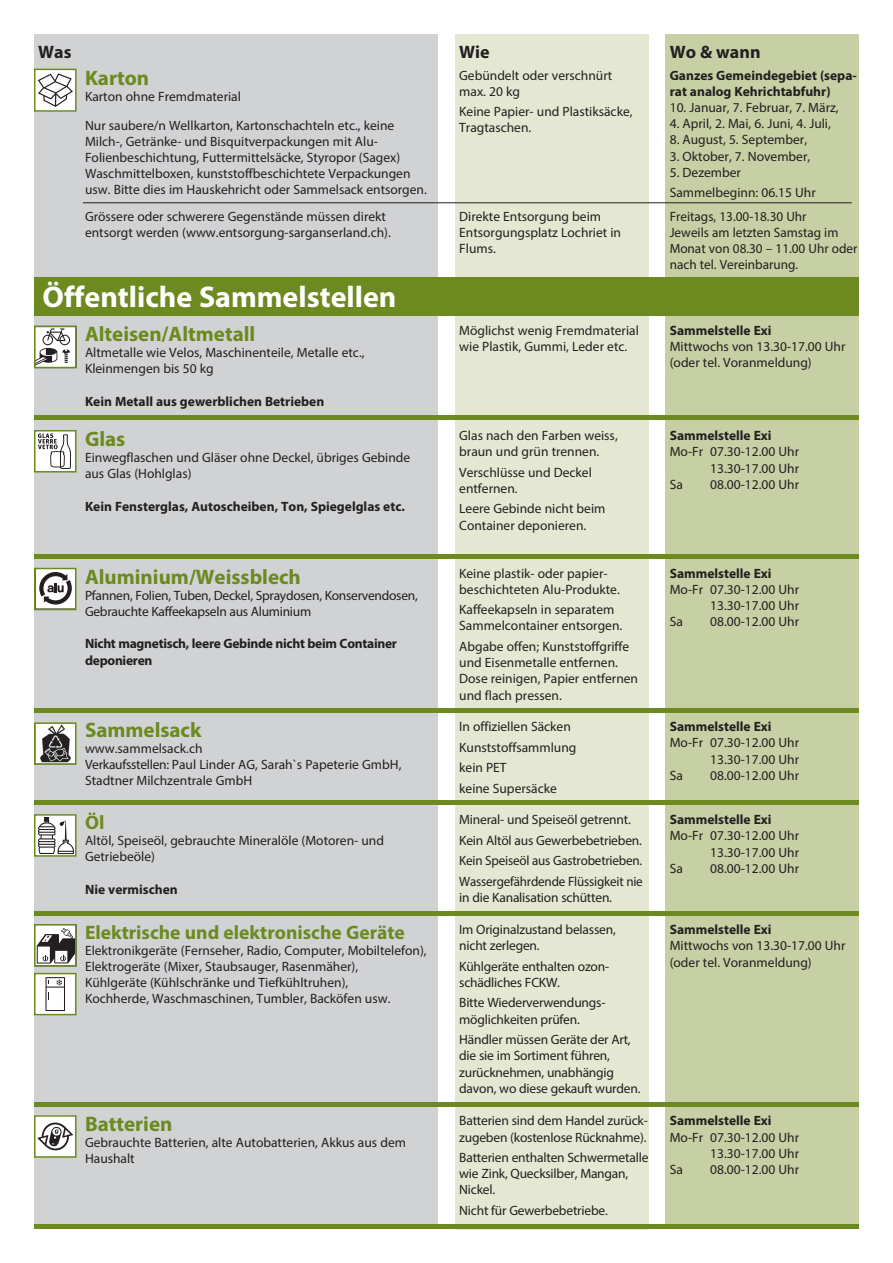
<style>
.page{position:relative;width:893px;height:1263px;background:#fff}
.page>*{position:absolute;margin:0;border:0;box-sizing:border-box;transform-origin:0 0}
.t1{font:700 30px "Myriad Pro";color:#fff}
.t2{font:700 21px "Myriad Pro";color:#6c8a1f}
.t3{font:700 19.5px "Myriad Pro";color:#6c8a1f}
.t4{font:700 18px "Myriad Pro";color:#231f20}
.t5{font:13.5px/16.2px "Myriad Pro";color:#231f20}
.t6{font:700 13.5px/16.2px "Myriad Pro";color:#231f20}
.t7{font:13.5px/16.2px "Myriad Pro";letter-spacing:-.02em;color:#231f20}
.t8{font:700 13.5px/16.2px "Myriad Pro";letter-spacing:-.02em;color:#231f20}
</style>
<div class="page">
<div style="left:34px;top:34px;width:404px;height:1195px;background:#d1d2d4"></div>
<div style="left:455px;top:34px;width:193px;height:1195px;background:#e4e7d1"></div>
<div style="left:665px;top:34px;width:194px;height:1193px;background:#c7cfa4"></div>
<hr style="left:34px;top:1225px;width:825px;height:4px;background:#6c8a1f">
<div style="left:35px;top:568px;width:41px;height:41px;background:#fff"></div>
<svg style="left:39px;top:572px;width:33px;height:32px"></svg>
<div style="left:34px;top:568px;width:43px;height:42px;border:2px solid #6c8a1f"></div>
<hr style="left:83px;top:203px;width:769px;height:1px;background:#231f20">
<hr style="left:34px;top:416px;width:825px;height:4px;background:#6c8a1f">
<hr style="left:34px;top:554px;width:825px;height:4px;background:#6c8a1f">
<hr style="left:34px;top:801px;width:825px;height:4px;background:#6c8a1f">
<hr style="left:34px;top:911px;width:825px;height:4px;background:#6c8a1f">
<div style="left:34px;top:1102px;width:825px;height:5px;background:#6c8a1f"></div>
<div style="left:34px;top:277px;width:825px;height:38px;background:#6c8a1f"></div>
<svg style="left:34px;top:326px;width:43px;height:42px;background:#c0c3b6"></svg>
<div style="left:35px;top:815px;width:41px;height:41px;background:#fff"></div>
<div style="left:34px;top:814px;width:43px;height:43px;border:2px solid #6c8a1f"></div>
<svg style="left:38px;top:817px;width:36px;height:37px"></svg>
<div style="left:35px;top:431px;width:41px;height:41px;background:#fff"></div>
<div style="left:34px;top:430px;width:43px;height:42px;border:2px solid #6c8a1f"></div>
<svg style="left:38px;top:433px;width:33px;height:36px"></svg>
<svg style="left:37px;top:927px;width:37px;height:36px"></svg>
<div style="left:34px;top:924px;width:43px;height:42px;border:2px solid #6c8a1f"></div>
<div style="left:35px;top:973px;width:41px;height:41px;background:#fff"></div>
<div style="left:34px;top:973px;width:43px;height:42px;border:2px solid #6c8a1f"></div>
<svg style="left:46px;top:977px;width:19px;height:34px"></svg>
<div style="left:35px;top:1116px;width:41px;height:41px;background:#fff"></div>
<div style="left:34px;top:1115px;width:43px;height:43px;border:2px solid #6c8a1f"></div>
<svg style="left:37px;top:1122px;width:36px;height:29px"></svg>
<hr style="left:34px;top:708px;width:825px;height:4px;background:#6c8a1f">
<img style="left:37px;top:725px;width:37px;height:37px">
<div style="left:34px;top:722px;width:43px;height:43px;border:2px solid #6c8a1f"></div>
<div style="left:35px;top:69px;width:41px;height:42px;background:#fff"></div>
<div style="left:34px;top:69px;width:43px;height:43px;border:1px solid #6c8a1f"></div>
<svg style="left:38px;top:73px;width:35px;height:34px"></svg>
<h3 class="t4" style="left:38px;top:40px;width:35px">Was</h3>
<h2 class="t2" style="left:85px;top:64px;width:66px">Karton</h2>
<p class="t5" style="left:85px;top:83px;width:311px;line-height:28.2px">Karton ohne Fremdmaterial<br>Nur saubere/n Wellkarton, Kartonschachteln etc., keine</p>
<p class="t5" style="left:85px;top:133px;width:343px">Milch-, Getränke- und Bisquitverpackungen mit Alu-Folienbeschichtung, Futtermittelsäcke, Styropor (Sagex)<br>Waschmittelboxen, kunststoffbeschichtete Verpackungen usw. Bitte dies im Hauskehricht oder Sammelsack entsorgen.</p>
<p class="t5" style="left:85px;top:208px;width:307px">Grössere oder schwerere Gegenstände müssen direkt entsorgt werden (www.entsorgung-sarganserland.ch).</p>
<h1 class="t1" style="left:43px;top:277px;width:355px">Öffentliche Sammelstellen</h1>
<h2 class="t2" style="left:85px;top:320px;width:172px">Alteisen/Altmetall</h2>
<p class="t5" style="left:85px;top:344px;width:281px">Altmetalle wie Velos, Maschinenteile, Metalle etc.,<br>Kleinmengen bis 50 kg</p>
<p class="t6" style="left:85px;top:393px;width:241px">Kein Metall aus gewerblichen Betrieben</p>
<h2 class="t2" style="left:85px;top:425px;width:42px">Glas</h2>
<p class="t5" style="left:85px;top:449px;width:327px">Einwegflaschen und Gläser ohne Deckel, übriges Gebinde aus Glas (Hohlglas)</p>
<p class="t6" style="left:85px;top:497px;width:321px">Kein Fensterglas, Autoscheiben, Ton, Spiegelglas etc.</p>
<h2 class="t2" style="left:85px;top:563px;width:217px">Aluminium/Weissblech</h2>
<p class="t7" style="left:85px;top:587px;width:334px">Pfannen, Folien, Tuben, Deckel, Spraydosen, Konservendosen,<br>Gebrauchte Kaffeekapseln aus Aluminium</p>
<p class="t8" style="left:85px;top:635px;width:314px">Nicht magnetisch, leere Gebinde nicht beim Container deponieren</p>
<h2 class="t2" style="left:85px;top:716px;width:118px">Sammelsack</h2>
<p class="t5" style="left:85px;top:740px;width:318px">www.sammelsack.ch<br>Verkaufsstellen: Paul Linder AG, Sarah`s Papeterie GmbH,<br>Stadtner Milchzentrale GmbH</p>
<h3 class="t3" style="left:85px;top:809px;width:21px">Öl</h3>
<p class="t5" style="left:85px;top:832px;width:300px">Altöl, Speiseöl, gebrauchte Mineralöle (Motoren- und<br>Getriebeöle)</p>
<p class="t6" style="left:85px;top:880px;width:94px">Nie vermischen</p>
<h3 class="t3" style="left:85px;top:919px;width:321px">Elektrische und elektronische Geräte</h3>
<p class="t5" style="left:85px;top:942px;width:343px">Elektronikgeräte (Fernseher, Radio, Computer, Mobiltelefon), Elektrogeräte (Mixer, Staubsauger, Rasenmäher),<br>Kühlgeräte (Kühlschränke und Tiefkühltruhen),<br>Kochherde, Waschmaschinen, Tumbler, Backöfen usw.</p>
<h2 class="t2" style="left:85px;top:1110px;width:89px">Batterien</h2>
<p class="t5" style="left:85px;top:1134px;width:322px">Gebrauchte Batterien, alte Autobatterien, Akkus aus dem<br>Haushalt</p>
<h3 class="t4" style="left:459px;top:40px;width:32px">Wie</h3>
<h3 class="t4" style="left:670px;top:40px;width:92px">Wo &amp; wann</h3>
<p class="t5" style="left:459px;top:67px;width:154px">Gebündelt oder verschnürt max. 20 kg</p>
<p class="t5" style="left:459px;top:103px;width:175px">Keine Papier- und Plastiksäcke,<br>Tragtaschen.</p>
<p class="t5" style="left:459px;top:208px;width:163px">Direkte Entsorgung beim<br>Entsorgungsplatz Lochriet in<br>Flums.</p>
<p class="t6" style="left:670px;top:66px;width:189px">Ganzes Gemeindegebiet (sepa&shy;rat analog Kehrichtabfuhr)</p>
<p class="t5" style="left:670px;top:99px;width:170px">10. Januar, 7. Februar, 7. März,</p>
<p class="t5" style="left:670px;top:115px;width:163px">4. April, 2. Mai, 6. Juni, 4. Juli,</p>
<p class="t5" style="left:670px;top:132px;width:139px">8. August, 5. September,</p>
<p class="t5" style="left:670px;top:148px;width:142px">3. Oktober, 7. November,</p>
<p class="t5" style="left:670px;top:162px;width:147px;line-height:20.4px">5. Dezember<br>Sammelbeginn: 06.15 Uhr</p>
<p class="t5" style="left:670px;top:209px;width:189px">Freitags, 13.00-18.30 Uhr<br>Jeweils am letzten Samstag im<br>Monat von 08.30 – 11.00 Uhr oder nach tel. Vereinbarung.</p>
<p class="t5" style="left:459px;top:322px;width:181px">Möglichst wenig Fremdmaterial wie Plastik, Gummi, Leder etc.</p>
<p class="t6" style="left:670px;top:322px;width:103px">Sammelstelle Exi</p>
<p class="t5" style="left:670px;top:338px;width:177px">Mittwochs von 13.30-17.00 Uhr (oder tel. Voranmeldung)</p>
<p class="t5" style="left:459px;top:427px;width:160px">Glas nach den Farben weiss, braun und grün trennen.</p>
<p class="t5" style="left:459px;top:464px;width:134px">Verschlüsse und Deckel entfernen.</p>
<p class="t5" style="left:459px;top:501px;width:148px">Leere Gebinde nicht beim<br>Container deponieren.</p>
<p class="t5" style="left:459px;top:565px;width:162px">Keine plastik- oder papier&shy;beschichteten Alu-Produkte.</p>
<p class="t5" style="left:459px;top:601px;width:165px">Kaffeekapseln in separatem<br>Sammelcontainer entsorgen.</p>
<p class="t5" style="left:459px;top:638px;width:180px">Abgabe offen; Kunststoffgriffe und Eisenmetalle entfernen.<br>Dose reinigen, Papier entfernen und flach pressen.</p>
<p class="t5" style="left:459px;top:716px;width:119px;line-height:20.4px">In offiziellen Säcken<br>Kunststoffsammlung kein PET<br>keine Supersäcke</p>
<p class="t5" style="left:459px;top:809px;width:185px;line-height:20.4px">Mineral- und Speiseöl getrennt.<br>Kein Altöl aus Gewerbebetrieben.<br>Kein Speiseöl aus Gastrobetrieben.<br>Wassergefährdende Flüssigkeit nie</p>
<p class="t5" style="left:459px;top:889px;width:154px">in die Kanalisation schütten.</p>
<p class="t5" style="left:459px;top:921px;width:158px">Im Originalzustand belassen, nicht zerlegen.</p>
<p class="t5" style="left:459px;top:958px;width:151px">Kühlgeräte enthalten ozon&shy;schädliches FCKW.</p>
<p class="t5" style="left:459px;top:994px;width:148px">Bitte Wiederverwendungs&shy;möglichkeiten prüfen.</p>
<p class="t5" style="left:459px;top:1031px;width:183px">Händler müssen Geräte der Art, die sie im Sortiment führen, zurücknehmen, unabhängig davon, wo diese gekauft wurden.</p>
<p class="t5" style="left:459px;top:1112px;width:190px">Batterien sind dem Handel zurück&shy;zugeben (kostenlose Rücknahme).</p>
<p class="t5" style="left:459px;top:1149px;width:191px">Batterien enthalten Schwermetalle wie Zink, Quecksilber, Mangan,<br>Nickel.</p>
<p class="t5" style="left:459px;top:1202px;width:150px">Nicht für Gewerbebetriebe.</p>
<p class="t6" style="left:670px;top:427px;width:103px">Sammelstelle Exi</p>
<p class="t5" style="left:670px;top:443px;width:131px">Mo-Fr 07.30-12.00 Uhr</p>
<p class="t5" style="left:710px;top:460px;width:90px">13.30-17.00 Uhr</p>
<p class="t5" style="left:670px;top:476px;width:15px">Sa</p>
<p class="t5" style="left:710px;top:476px;width:90px">08.00-12.00 Uhr</p>
<p class="t6" style="left:670px;top:564px;width:103px">Sammelstelle Exi</p>
<p class="t5" style="left:670px;top:581px;width:131px">Mo-Fr 07.30-12.00 Uhr</p>
<p class="t5" style="left:710px;top:597px;width:90px">13.30-17.00 Uhr</p>
<p class="t5" style="left:670px;top:613px;width:15px">Sa</p>
<p class="t5" style="left:710px;top:613px;width:90px">08.00-12.00 Uhr</p>
<p class="t6" style="left:670px;top:718px;width:103px">Sammelstelle Exi</p>
<p class="t5" style="left:670px;top:734px;width:131px">Mo-Fr 07.30-12.00 Uhr</p>
<p class="t5" style="left:710px;top:751px;width:90px">13.30-17.00 Uhr</p>
<p class="t5" style="left:670px;top:767px;width:15px">Sa</p>
<p class="t5" style="left:710px;top:767px;width:90px">08.00-12.00 Uhr</p>
<p class="t6" style="left:670px;top:811px;width:103px">Sammelstelle Exi</p>
<p class="t5" style="left:670px;top:828px;width:131px">Mo-Fr 07.30-12.00 Uhr</p>
<p class="t5" style="left:710px;top:844px;width:90px">13.30-17.00 Uhr</p>
<p class="t5" style="left:670px;top:860px;width:15px">Sa</p>
<p class="t5" style="left:710px;top:860px;width:90px">08.00-12.00 Uhr</p>
<p class="t6" style="left:670px;top:921px;width:103px">Sammelstelle Exi</p>
<p class="t5" style="left:670px;top:937px;width:177px">Mittwochs von 13.30-17.00 Uhr (oder tel. Voranmeldung)</p>
<p class="t6" style="left:670px;top:1112px;width:103px">Sammelstelle Exi</p>
<p class="t5" style="left:670px;top:1129px;width:131px">Mo-Fr 07.30-12.00 Uhr</p>
<p class="t5" style="left:710px;top:1145px;width:90px">13.30-17.00 Uhr</p>
<p class="t5" style="left:670px;top:1161px;width:15px">Sa</p>
<p class="t5" style="left:710px;top:1161px;width:90px">08.00-12.00 Uhr</p>
</div>
